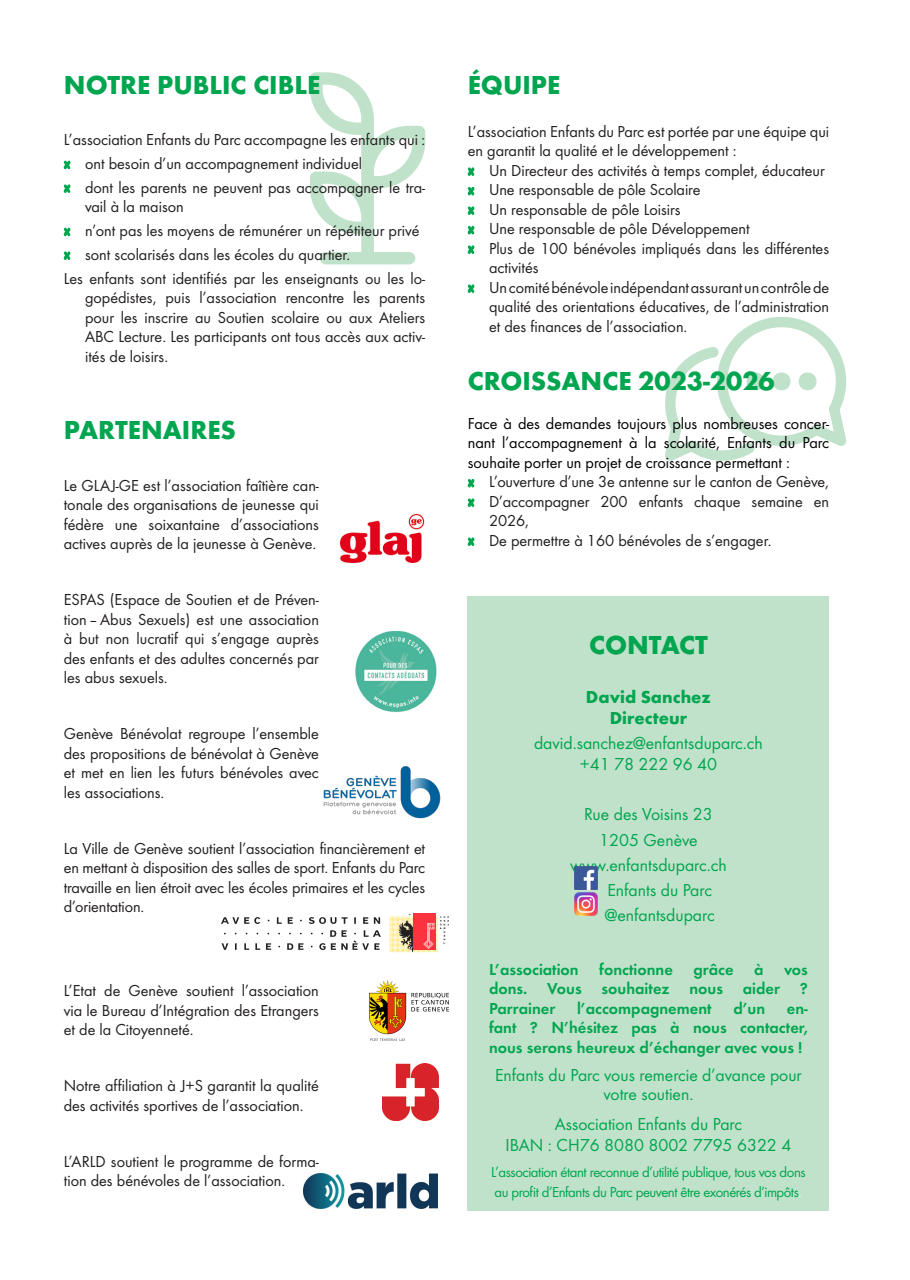
<style>
.page{position:relative;width:910px;height:1280px;background:#fff}
.page>*{position:absolute;margin:0;border:0;box-sizing:border-box;transform-origin:0 0}
.t1{font:700 27px "Futura";color:#00a54f}
.t2{font:18px/21px "Futura Boo";color:#00a54f;text-align:center}
.t3{font:700 18px/21px "Futura";color:#00a54f;text-align:center}
.t4{font:16.5px/19.5px "Futura Boo";color:#231f20}
.t5{font:16.5px/19.5px "Futura Dem";color:#00a54f;text-align:justify}
.t6{font:16.5px/19.5px "Futura Boo";color:#000001;text-align:justify}
.t7{font:15px/19.5px "Futura Boo";letter-spacing:-.03em;color:#00a54f}
.s1{font-size:16.5px;color:#e9efec}
</style>
<div class="page">
<svg style="left:665px;top:316px;width:182px;height:145px"></svg>
<svg style="left:310px;top:72px;width:115px;height:192px"></svg>
<div style="left:468px;top:597px;width:361px;height:614px;background:#c0e2ca"></div>
<svg style="left:468px;top:167px;width:6px;height:9px"></svg>
<svg style="left:468px;top:187px;width:6px;height:8px"></svg>
<svg style="left:468px;top:206px;width:6px;height:9px"></svg>
<svg style="left:468px;top:226px;width:6px;height:8px"></svg>
<svg style="left:468px;top:245px;width:6px;height:9px"></svg>
<svg style="left:468px;top:284px;width:6px;height:9px"></svg>
<svg style="left:468px;top:479px;width:6px;height:8px"></svg>
<svg style="left:468px;top:498px;width:6px;height:9px"></svg>
<svg style="left:468px;top:537px;width:6px;height:9px"></svg>
<svg style="left:64px;top:161px;width:6px;height:8px"></svg>
<svg style="left:64px;top:184px;width:6px;height:9px"></svg>
<svg style="left:64px;top:228px;width:6px;height:8px"></svg>
<svg style="left:64px;top:251px;width:6px;height:9px"></svg>
<img style="left:355px;top:630px;width:82px;height:83px">
<img style="left:340px;top:514px;width:85px;height:48px">
<svg style="left:221px;top:917px;width:160px;height:33px"></svg>
<div style="left:413px;top:913px;width:22px;height:37px;background:#fb333e"></div>
<svg style="left:390px;top:914px;width:59px;height:38px"></svg>
<img style="left:323px;top:766px;width:118px;height:53px">
<img style="left:574px;top:893px;width:23px;height:23px">
<img style="left:574px;top:867px;width:23px;height:23px">
<img style="left:370px;top:980px;width:78px;height:61px">
<img style="left:383px;top:1063px;width:56px;height:57px">
<img style="left:304px;top:1174px;width:134px;height:35px">
<h1 class="t1" style="left:64px;top:68px;width:258px">NOTRE PUBLIC CIBLE</h1>
<p class="t4" style="left:85px;top:128px;width:342px;line-height:23.7px;text-indent:-21px">L’association Enfants du Parc accompagne les enfants qui : ont besoin d’un accompagnement individuel<br>dont les parents ne peuvent pas accompagner le tra-</p>
<p class="t4" style="left:85px;top:197px;width:100px">vail à la maison</p>
<p class="t4" style="left:85px;top:221px;width:336px">n’ont pas les moyens de rémunérer un répétiteur privé</p>
<p class="t4" style="left:85px;top:245px;width:267px">sont scolarisés dans les écoles du quartier.</p>
<p class="t4" style="left:64px;top:268px;width:363px">Les enfants sont identifiés par les enseignants ou les lo-</p>
<p class="t4" style="left:85px;top:288px;width:342px;text-align:justify">gopédistes, puis l’association rencontre les parents pour les inscrire au Soutien scolaire ou aux Ateliers ABC Lecture. Les participants ont tous accès aux activ&shy;ités de loisirs.</p>
<h1 class="t1" style="left:64px;top:413px;width:174px">PARTENAIRES</h1>
<p class="t4" style="left:64px;top:475px;width:257px;text-align:justify">Le GLAJ-GE est l’association faîtière can&shy;tonale des organisations de jeunesse qui fédère une soixantaine d’associations actives auprès de la jeunesse à Genève.</p>
<p class="t4" style="left:64px;top:590px;width:257px;text-align:justify">ESPAS (Espace de Soutien et de Préven&shy;tion–Abus Sexuels) est une association à but non lucratif qui s’engage auprès des enfants et des adultes concernés par les abus sexuels.</p>
<p class="t4" style="left:64px;top:724px;width:257px;text-align:justify">Genève Bénévolat regroupe l’ensemble des propositions de bénévolat à Genève et met en lien les futurs bénévoles avec les associations.</p>
<p class="t4" style="left:64px;top:838px;width:363px;text-align:justify">La Ville de Genève soutient l’association financièrement et en mettant à disposition des salles de sport. Enfants du Parc travaille en lien étroit avec les écoles primaires et les cycles d’orientation.</p>
<p class="t4" style="left:64px;top:981px;width:257px;text-align:justify">L’Etat de Genève soutient l’association via le Bureau d’Intégration des Etrangers et de la Citoyenneté.</p>
<p class="t4" style="left:64px;top:1076px;width:257px">Notre affiliation à J+S garantit la qualité des activités sportives de l’association.</p>
<p class="t4" style="left:64px;top:1151px;width:257px">L’ARLD soutient le programme de forma&shy;tion des bénévoles de l’association.</p>
<h1 class="t1" style="left:468px;top:68px;width:94px">ÉQUIPE</h1>
<p class="t4" style="left:468px;top:122px;width:363px">L’association Enfants du Parc est portée par une équipe qui en garantit la qualité et le développement :</p>
<p class="t4" style="left:489px;top:161px;width:342px">Un Directeur des activités à temps complet, éducateur Une responsable de pôle Scolaire<br>Un responsable de pôle Loisirs<br>Une responsable de pôle Développement<br>Plus de 100 bénévoles impliqués dans les différentes activités<br>Un comité bénévole indépendant assurant un contrôle de qualité des orientations éducatives, de l’administration et des finances de l’association.</p>
<h1 class="t1" style="left:468px;top:364px;width:308px">CROISSANCE 2023-2026</h1>
<p class="t6" style="left:468px;top:414px;width:363px">Face à des demandes toujours plus nombreuses concer&shy;nant l’accompagnement à la scolarité, Enfants du Parc souhaite porter un projet de croissance permettant :</p>
<p class="t4" style="left:489px;top:472px;width:342px">L’ouverture d’une 3e antenne sur le canton de Genève, D’accompagner 200 enfants chaque semaine en 2026,<br>De permettre à 160 bénévoles de s’engager.</p>
<h1 class="t1" style="left:589px;top:628px;width:120px">CONTACT</h1>
<p class="t3" style="left:586px;top:686px;width:127px">David Sanchez<br>Directeur</p>
<p class="t2" style="left:534px;top:732px;width:230px">david.sanchez@enfantsduparc.ch +41 78 222 96 40</p>
<p class="t2" style="left:584px;top:804px;width:130px">Rue des Voisins 23</p>
<p class="t2" style="left:599px;top:829px;width:100px">1205 Genève</p>
<p class="t2" style="left:570px;top:854px;width:158px">www.enfantsduparc.ch</p>
<p class="t2" style="left:607px;top:879px;width:106px">Enfants du Parc</p>
<p class="t2" style="left:605px;top:905px;width:111px">@enfantsduparc</p>
<p class="t5" style="left:489px;top:959px;width:320px">L’association fonctionne grâce à vos dons. Vous souhaitez nous aider ?<br>Parrainer</p>
<p class="t5" style="left:577px;top:998px;width:136px">l’accompagnement</p>
<p class="t5" style="left:733px;top:998px;width:33px">d’un</p>
<p class="t5" style="left:489px;top:998px;width:320px;text-indent:298px">en&shy;fant ? N’hésitez pas à nous contacter, nous serons heureux d’échanger avec vous !</p>
<p class="t2" style="left:495px;top:1065px;width:308px;line-height:19.5px">Enfants du Parc vous remercie d’avance pour votre soutien.</p>
<p class="t2" style="left:506px;top:1113px;width:287px">Association Enfants du Parc<br>IBAN : CH76 8080 8002 7795 6322 4</p>
<p class="t7" style="left:491px;top:1162px;width:316px">L’association étant reconnue d’utilité publique, tous vos dons au profit d’Enfants du Parc peuvent être exonérés d’impôts<span class="s1">.</span></p>
</div>
